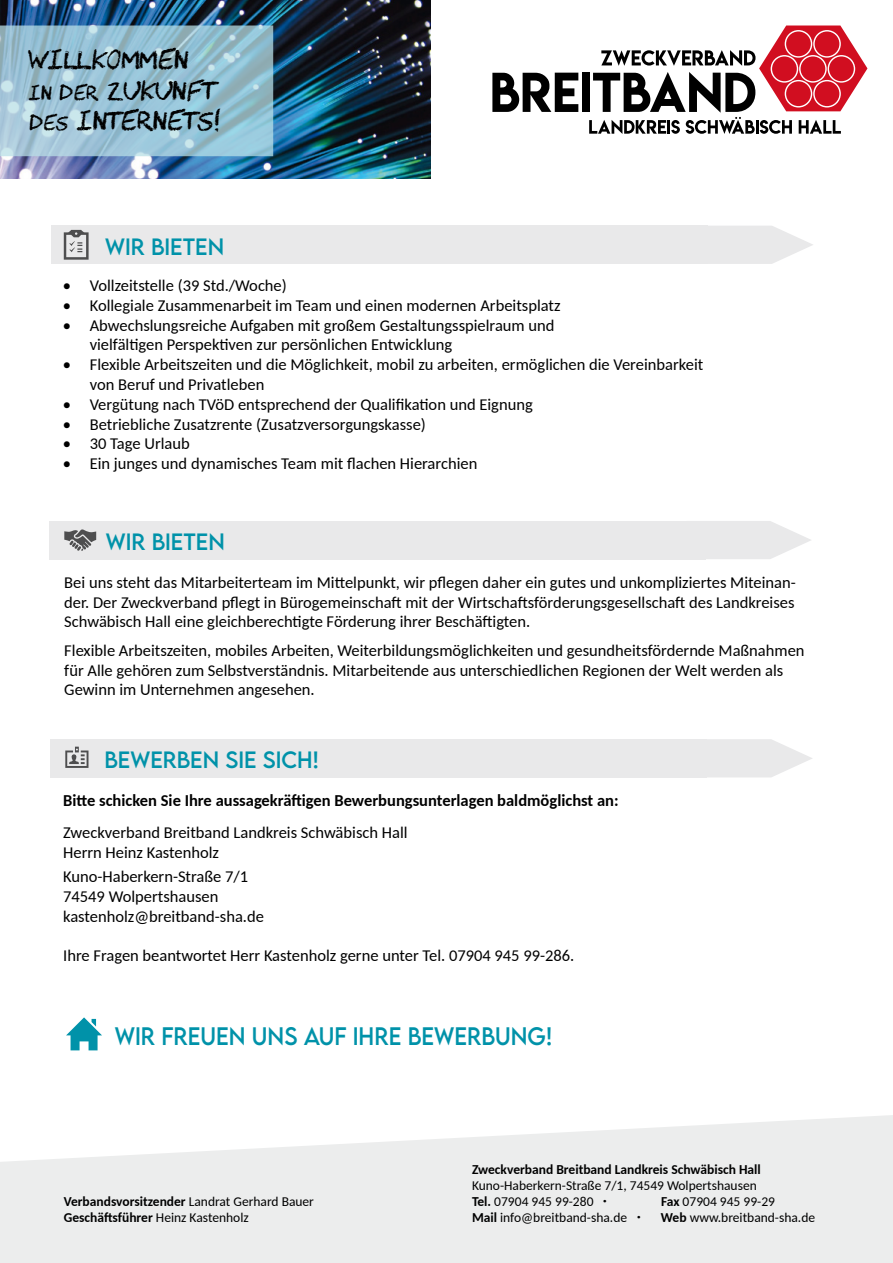
<style>
.page{position:relative;width:893px;height:1263px;background:#fff}
.page>*{position:absolute;margin:0;border:0;box-sizing:border-box;transform-origin:0 0}
.t1{font:25.5px/30.6px "CHAWP";color:#000}
.t2{font:22.5px "LEMONMILK";color:#0092a9;scale:.95 1}
.t3{font:21px "LEMONMILK";color:#0092a9}
.t4{font:16.5px/19.8px "Carlito";color:#000}
.t5{font:700 16.5px "Carlito";color:#000}
.t6{font:13.5px/16.2px "Carlito";color:#000}
.t7{font:700 13.5px/16.5px "Carlito";color:#000}
.s1{font-size:19.5px}
.s2{font-weight:400}
.s3{font-weight:700}
</style>
<div class="page">
<svg style="left:707px;top:226px;width:106px;height:38px"></svg>
<div style="left:51px;top:226px;width:656px;height:38px;background:#e9e9ea"></div>
<svg style="left:705px;top:521px;width:106px;height:38px"></svg>
<div style="left:49px;top:521px;width:656px;height:38px;background:#e9e9ea"></div>
<svg style="left:706px;top:739px;width:106px;height:38px"></svg>
<div style="left:50px;top:739px;width:656px;height:38px;background:#e9e9ea"></div>
<img style="left:0;top:0;width:431px;height:179px">
<svg style="left:492px;top:73px;width:86px;height:39px"></svg>
<div style="left:582px;top:73px;width:8px;height:39px;background:#000"></div>
<svg style="left:589px;top:26px;width:278px;height:108px"></svg>
<svg style="left:0;top:26px;width:273px;height:130px;background:#99c2d3"></svg>
<svg style="left:0;top:1115px;width:893px;height:148px;fill:#eceded"></svg>
<svg style="left:64px;top:230px;width:25px;height:30px"></svg>
<svg style="left:64px;top:529px;width:32px;height:22px"></svg>
<svg style="left:65px;top:747px;width:23px;height:21px"></svg>
<svg style="left:66px;top:1017px;width:36px;height:33px"></svg>
<h1 class="t1" style="left:30px;top:44px;width:193px">WILLKOMMEN<br><span class="s1">IN DER</span> ZUKUNFT<br><span class="s1">DES</span> INTERNETS!</h1>
<p class="t3" style="left:105px;top:233px;width:79px">WIR BIETEN</p>
<p class="t4" style="left:63px;top:275px;width:226px">• Vollzeitstelle (39 Std./Woche)</p>
<p class="t4" style="left:63px;top:295px;width:499px">• Kollegiale Zusammenarbeit im Team und einen modernen Arbeitsplatz</p>
<p class="t4" style="left:90px;top:314px;width:466px;text-indent:-27px">• Abwechslungsreiche Aufgaben mit großem Gestaltungsspielraum und vielfältigen Perspektiven zur persönlichen Entwicklung</p>
<p class="t4" style="left:90px;top:354px;width:615px;text-indent:-27px">• Flexible Arbeitszeiten und die Möglichkeit, mobil zu arbeiten, ermöglichen die Vereinbarkeit von Beruf und Privatleben</p>
<p class="t4" style="left:63px;top:394px;width:472px">• Vergütung nach TVöD entsprechend der Qualifikation und Eignung</p>
<p class="t4" style="left:63px;top:413px;width:365px">• Betriebliche Zusatzrente (Zusatzversorgungskasse)</p>
<p class="t4" style="left:63px;top:433px;width:129px">• 30 Tage Urlaub</p>
<p class="t4" style="left:63px;top:453px;width:416px">• Ein junges und dynamisches Team mit flachen Hierarchien</p>
<p class="t3" style="left:106px;top:528px;width:79px">WIR BIETEN</p>
<p class="t4" style="left:64px;top:572px;width:733px;text-align:justify">Bei uns steht das Mitarbeiterteam im Mittelpunkt, wir pflegen daher ein gutes und unkompliziertes Miteinan&shy;der. Der Zweckverband pflegt in Bürogemeinschaft mit der Wirtschaftsförderungsgesellschaft des Landkreises Schwäbisch Hall eine gleichberechtigte Förderung ihrer Beschäftigten.</p>
<p class="t4" style="left:64px;top:640px;width:742px">Flexible Arbeitszeiten, mobiles Arbeiten, Weiterbildungsmöglichkeiten und gesundheitsfördernde Maßnahmen für Alle gehören zum Selbstverständnis. Mitarbeitende aus unterschiedlichen Regionen der Welt werden als<br>Gewinn im Unternehmen angesehen.</p>
<p class="t3" style="left:104px;top:746px;width:216px">BEWERBEN SIE SICH!</p>
<p class="t5" style="left:63px;top:789px;width:557px">Bitte schicken Sie Ihre aussagekräftigen Bewerbungsunterlagen baldmöglichst an:</p>
<p class="t4" style="left:63px;top:822px;width:346px">Zweckverband Breitband Landkreis Schwäbisch Hall<br>Herrn Heinz Kastenholz</p>
<p class="t4" style="left:63px;top:866px;width:202px">Kuno-Haberkern-Straße 7/1<br>74549 Wolpertshausen kastenholz@breitband-sha.de</p>
<p class="t4" style="left:63px;top:945px;width:513px">Ihre Fragen beantwortet Herr Kastenholz gerne unter Tel. 07904 945 99-286.</p>
<h2 class="t2" style="left:115px;top:1021px;width:462px">WIR FREUEN UNS AUF IHRE BEWERBUNG!</h2>
<p class="t7" style="left:64px;top:1192px;width:252px">Verbandsvorsitzender <span class="s2">Landrat Gerhard Bauer<br></span>Geschäftsführer <span class="s2">Heinz Kastenholz</span></p>
<p class="t7" style="left:472px;top:1160px;width:290px">Zweckverband Breitband Landkreis Schwäbisch Hall</p>
<p class="t6" style="left:472px;top:1176px;width:286px">Kuno-Haberkern-Straße 7/1, 74549 Wolpertshausen<br><span class="s3">Tel.</span> 07904 945 99-280</p>
<p class="t6" style="left:661px;top:1193px;width:115px"><span class="s3">Fax</span> 07904 945 99-29</p>
<p class="t6" style="left:472px;top:1209px;width:157px"><span class="s3">Mail</span> info@breitband-sha.de</p>
<p class="t6" style="left:661px;top:1209px;width:156px"><span class="s3">Web</span> www.breitband-sha.de</p>
</div>
